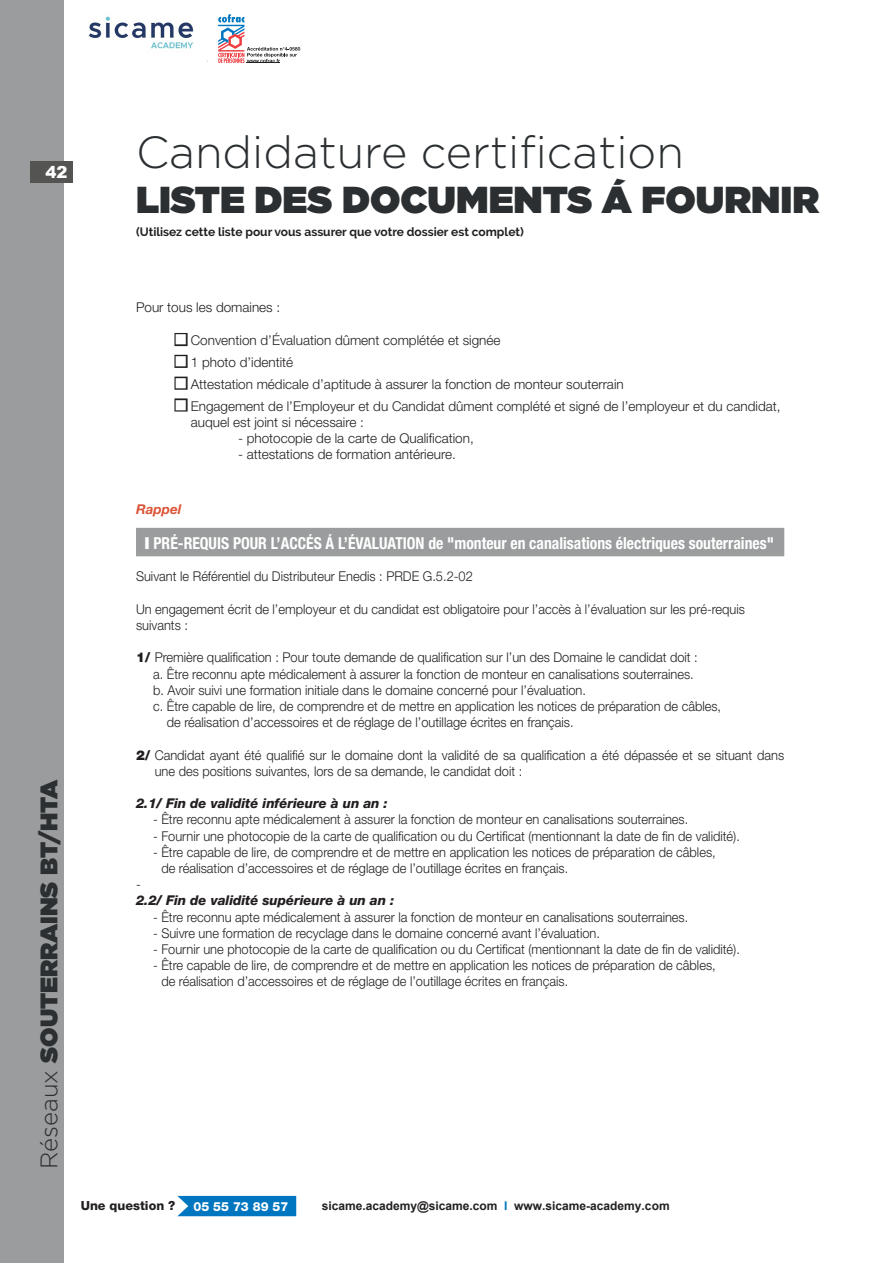
<style>
.page{position:relative;width:893px;height:1263px;background:#fff}
.page>*{position:absolute;margin:0;border:0;box-sizing:border-box;transform-origin:0 0}
.t1{font:300 45px "Gotham";color:#2b2f31}
.t2{font:900 37.5px "Gotham";color:#2b2f31}
.t3{font:900 24px "Gotham";color:#2b2f31}
.t4{font:700 condensed 16.5px "Helvetica Neue LT Std";color:#fff;scale:.95 1}
.t5{font:900 16.5px "Arial";color:#fff}
.t6{font:300 13.5px/16.2px "Helvetica Neue LT Std";color:#231f20;scale:.95 1}
.t7{font:300 13.5px/21.8px "Helvetica Neue LT Std";color:#231f20}
.t8{font:italic 800 13.5px "Helvetica Neue LT Std";letter-spacing:-.005em;color:#231f20}
.t9{font:italic 700 13.5px "Helvetica Neue LT Std";color:#db5335}
.t10{font:800 12.6px "Helvetica Neue LT Std";color:#231f20}
.t11{font:800 12.6px "Helvetica Neue LT Std";color:#fff}
.t12{font:700 12px "Raleway";color:#231f20}
.t13{font:700 12px "Arial";color:#231f20}
.s1{font-weight:300}
.s2{font-weight:900;font-stretch:normal}
.s3{font-weight:900}
.s4{color:#0076c0}
</style>
<div class="page">
<div style="left:0;top:0;width:64px;height:1263px;background:#9a9c9d"></div>
<div style="left:30px;top:162px;width:42px;height:21px;background:#545452"></div>
<div style="left:177px;top:1196px;width:119px;height:20px;background:#0076c0"></div>
<svg style="left:218px;top:14px;width:82px;height:49px"></svg>
<hr style="left:247px;top:63px;width:33px;height:1px;background:#231f20">
<div style="left:136px;top:528px;width:648px;height:28px;background:#9a9c9d"></div>
<div style="left:174px;top:333px;width:14px;height:13px;border:3px solid #231f20"></div>
<div style="left:174px;top:355px;width:14px;height:13px;border:3px solid #231f20"></div>
<div style="left:174px;top:377px;width:14px;height:13px;border:3px solid #231f20"></div>
<div style="left:174px;top:398px;width:14px;height:14px;border:3px solid #231f20"></div>
<img style="left:89px;top:16px;width:119px;height:46px">
<svg style="left:176px;top:334px;width:10px;height:11px"></svg>
<svg style="left:176px;top:356px;width:10px;height:10px"></svg>
<svg style="left:176px;top:378px;width:10px;height:10px"></svg>
<svg style="left:176px;top:400px;width:10px;height:10px"></svg>
<p class="t5" style="left:45px;top:160px;width:24px">42</p>
<h1 class="t1" style="left:136px;top:134px;width:549px">Candidature certification</h1>
<h2 class="t2" style="left:136px;top:184px;width:684px">LISTE DES DOCUMENTS Á FOURNIR</h2>
<p class="t12" style="left:136px;top:225px;width:389px">(Utilisez cette liste pour vous assurer que votre dossier est complet)</p>
<h3 class="t3" style="left:39px;top:1169px;width:391px;rotate:-90deg"><span class="s1">Réseaux</span> SOUTERRAINS BT/HTA</h3>
<p class="t7" style="left:136px;top:297px;width:146px">Pour tous les domaines :</p>
<p class="t7" style="left:191px;top:331px;width:591px">Convention d’Évaluation dûment complétée et signée<br>1 photo d’identité<br>Attestation médicale d’aptitude à assurer la fonction de monteur souterrain<br>Engagement de l’Employeur et du Candidat dûment complété et signé de l’employeur et du candidat,</p>
<p class="t7" style="left:191px;top:413px;width:175px">auquel est joint si nécessaire :</p>
<p class="t7" style="left:238px;top:429px;width:237px">- photocopie de la carte de Qualification,</p>
<p class="t7" style="left:238px;top:445px;width:219px">- attestations de formation antérieure.</p>
<p class="t9" style="left:136px;top:504px;width:47px">Rappel</p>
<p class="t4" style="left:145px;top:537px;width:664px"><span class="s2">I</span> PRÉ-REQUIS POUR L’ACCÉS Á L’ÉVALUATION de "monteur en canalisations électriques souterraines"</p>
<p class="t6" style="left:136px;top:570px;width:356px">Suivant le Référentiel du Distributeur Enedis : PRDE G.5.2-02</p>
<p class="t6" style="left:136px;top:602px;width:642px">Un engagement écrit de l’employeur et du candidat est obligatoire pour l’accès à l’évaluation sur les pré-requis suivants :</p>
<p class="t6" style="left:136px;top:651px;width:593px"><span class="s3">1/</span> Première qualification : Pour toute demande de qualification sur l’un des Domaine le candidat doit :</p>
<p class="t6" style="left:153px;top:667px;width:571px">a. Être reconnu apte médicalement à assurer la fonction de monteur en canalisations souterraines.</p>
<p class="t6" style="left:153px;top:683px;width:457px">b. Avoir suivi une formation initiale dans le domaine concerné pour l’évaluation.</p>
<p class="t6" style="left:153px;top:699px;width:599px">c. Être capable de lire, de comprendre et de mettre en application les notices de préparation de câbles,</p>
<p class="t6" style="left:167px;top:715px;width:430px">de réalisation d’accessoires et de réglage de l’outillage écrites en français.</p>
<p class="t6" style="left:155px;top:748px;width:664px;text-indent:-19px"><span class="s3">2/</span> Candidat ayant été qualifié sur le domaine dont la validité de sa qualification a été dépassée et se situant dans une des positions suivantes, lors de sa demande, le candidat doit :</p>
<p class="t8" style="left:136px;top:796px;width:253px">2.1/ Fin de validité inférieure à un an :</p>
<p class="t6" style="left:153px;top:813px;width:565px">- Être reconnu apte médicalement à assurer la fonction de monteur en canalisations souterraines.</p>
<p class="t6" style="left:153px;top:829px;width:619px">- Fournir une photocopie de la carte de qualification ou du Certificat (mentionnant la date de fin de validité).</p>
<p class="t6" style="left:161px;top:845px;width:585px;text-indent:-8px">- Être capable de lire, de comprendre et de mettre en application les notices de préparation de câbles, de réalisation d’accessoires et de réglage de l’outillage écrites en français.</p>
<p class="t6" style="left:136px;top:877px;width:6px">-</p>
<p class="t8" style="left:136px;top:893px;width:260px">2.2/ Fin de validité supérieure à un an :</p>
<p class="t6" style="left:153px;top:910px;width:565px">- Être reconnu apte médicalement à assurer la fonction de monteur en canalisations souterraines.</p>
<p class="t6" style="left:153px;top:926px;width:472px">- Suivre une formation de recyclage dans le domaine concerné avant l’évaluation.</p>
<p class="t6" style="left:153px;top:942px;width:619px">- Fournir une photocopie de la carte de qualification ou du Certificat (mentionnant la date de fin de validité).</p>
<p class="t6" style="left:161px;top:958px;width:585px;text-indent:-8px">- Être capable de lire, de comprendre et de mettre en application les notices de préparation de câbles, de réalisation d’accessoires et de réglage de l’outillage écrites en français.</p>
<p class="t10" style="left:81px;top:1198px;width:96px">Une question ?</p>
<p class="t11" style="left:193px;top:1200px;width:96px">05 55 73 89 57</p>
<p class="t13" style="left:322px;top:1197px;width:349px">sicame.academy@sicame.com <span class="s4">I</span> www.sicame-academy.com</p>
</div>
